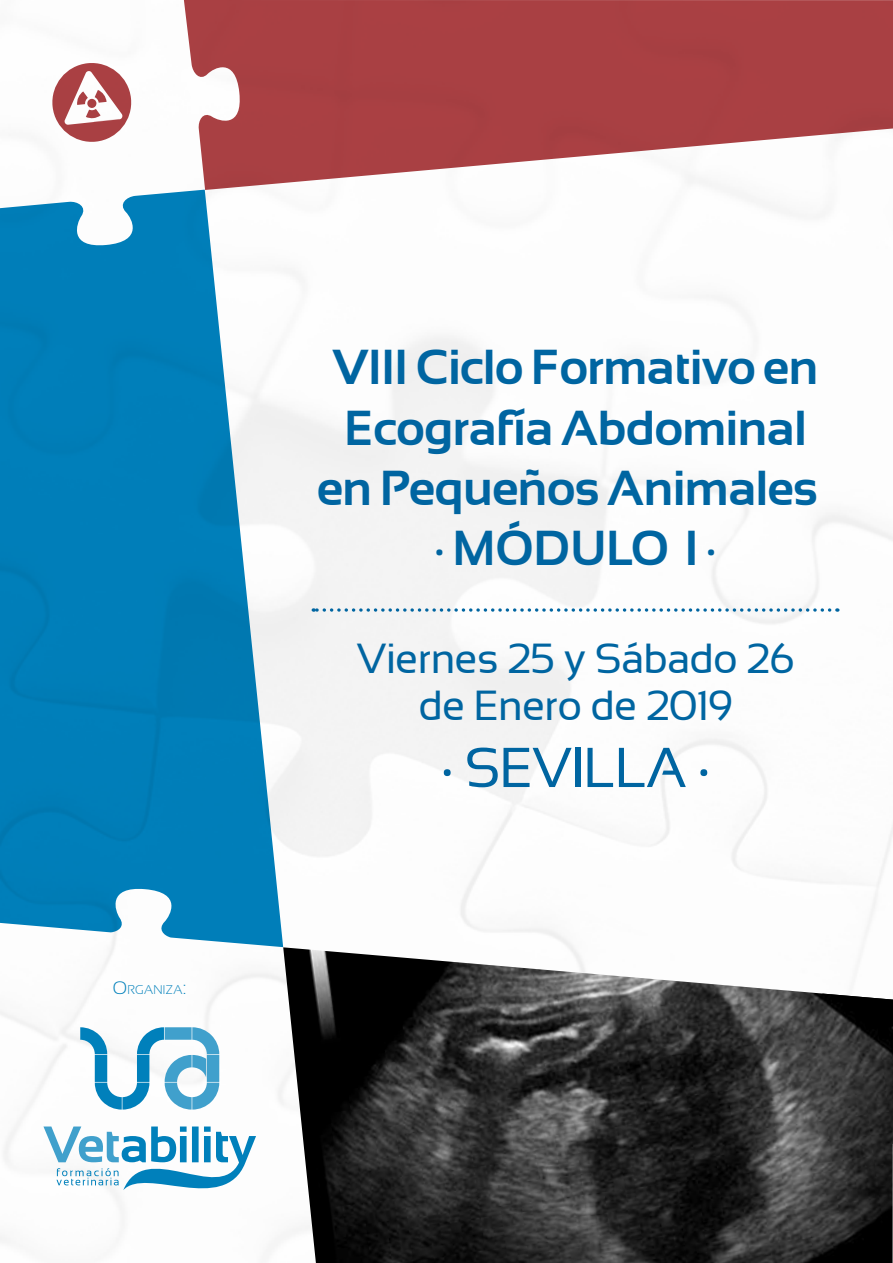
<style>
.page{position:relative;width:893px;height:1263px;background:#fff}
.page>*{position:absolute;margin:0;border:0;box-sizing:border-box;transform-origin:0 0}
.t1{font:56.1px "Sansation";letter-spacing:-.02em;color:#0065a1}
.t2{font:700 49.05px/60.4px "Sansation";letter-spacing:-.01em;color:#0065a1;text-align:center}
.t3{font:42.15px/47.4px "Sansation";letter-spacing:-.02em;color:#0065a1;text-align:center}
.t4{font:300 12.6px "Sansation";letter-spacing:.025em;color:#0080bb}
.s1{font-size:18px}
</style>
<div class="page">
<img style="left:0;top:99px;width:893px;height:1142px">
<svg style="left:52px;top:63px;width:79px;height:79px"></svg>
<svg style="left:0;top:190px;width:283px;height:757px;fill:#007eb9"></svg>
<svg style="left:43px;top:1126px;width:213px;height:89px"></svg>
<svg style="left:80px;top:1027px;width:139px;height:82px"></svg>
<svg style="left:184px;top:0;width:709px;height:190px;fill:#a94043"></svg>
<img style="left:283px;top:947px;width:610px;height:316px">
<svg style="left:313px;top:608px;width:517px;height:4px"></svg>
<p class="t4" style="left:113px;top:983px;width:75px"><span class="s1">O</span>RGANIZA<span class="s1">:</span></p>
<p class="t2" style="left:317px;top:337px;width:503px">VIII Ciclo Formativo en<br>Ecografía Abdominal en Pequeños Animales · MÓDULO I ·</p>
<p class="t3" style="left:357px;top:635px;width:440px">Viernes 25 y Sábado 26 de Enero de 2019</p>
<p class="t1" style="left:441px;top:737px;width:270px">· SEVILLA ·</p>
</div>
